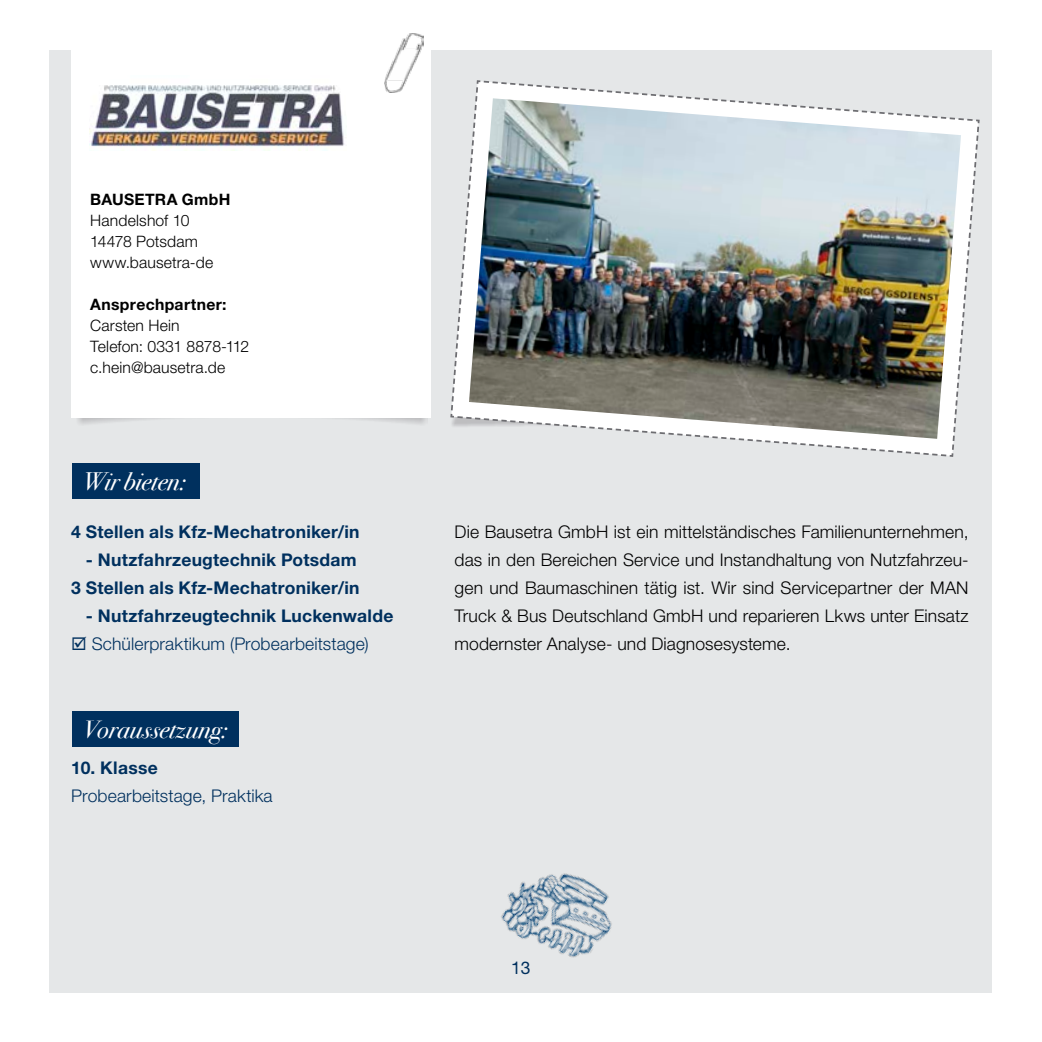
<style>
.page{position:relative;width:1042px;height:1042px;background:#fff}
.page>*{position:absolute;margin:0;border:0;box-sizing:border-box;transform-origin:0 0}
.t1{font:italic 25.2px "Bodoni Svty Two ITCTT";color:#fff}
.t2{font:300 17.5px/28px "Helvetica Neue LT Std";letter-spacing:.005em;color:#000;text-align:justify}
.t3{font:700 17.5px/28px "Helvetica Neue LT Std";letter-spacing:.015em;color:#00305e;text-align:right}
.t4{font:300 17.5px "Helvetica Neue LT Std";letter-spacing:.005em;color:#00305e}
.t5{font:17.5px "Helvetica Neue LT Std";color:#00305e}
.t6{font:300 15.75px/21px "Helvetica Neue LT Std";letter-spacing:.01em;color:#000}
.t7{font:700 15.75px "Helvetica Neue LT Std";letter-spacing:.02em;color:#000}
</style>
<div class="page">
<div style="left:50px;top:50px;width:942px;height:942px;background:#e5e7e8"></div>
<div style="left:71px;top:50px;width:360px;height:368px;background:#fff"></div>
<img style="left:384px;top:33px;width:40px;height:59px">
<svg style="left:450px;top:80px;width:530px;height:377px"></svg>
<div style="left:72px;top:463px;width:128px;height:36px;background:#00305e"></div>
<img style="left:469px;top:98px;width:492px;height:341px">
<div style="left:72px;top:711px;width:167px;height:36px;background:#00305e"></div>
<img style="left:501px;top:873px;width:111px;height:85px">
<img style="left:89px;top:85px;width:256px;height:65px">
<p class="t7" style="left:90px;top:189px;width:142px">BAUSETRA GmbH</p>
<p class="t6" style="left:90px;top:209px;width:124px">Handelshof 10<br>14478 Potsdam www.bausetra-de</p>
<p class="t7" style="left:90px;top:294px;width:138px">Ansprechpartner:</p>
<p class="t6" style="left:90px;top:314px;width:161px">Carsten Hein<br>Telefon: 0331 8878-112 c.hein@bausetra.de</p>
<h1 class="t1" style="left:83px;top:459px;width:104px">Wir bieten:</h1>
<p class="t3" style="left:71px;top:517px;width:290px">4 Stellen als Kfz-Mechatroniker/in</p>
<p class="t3" style="left:71px;top:545px;width:290px">- Nutzfahrzeugtechnik Potsdam<br>3 Stellen als Kfz-Mechatroniker/in</p>
<p class="t3" style="left:86px;top:601px;width:309px">- Nutzfahrzeugtechnik Luckenwalde</p>
<p class="t4" style="left:71px;top:633px;width:299px">☑ Schülerpraktikum (Probearbeitstage)</p>
<h1 class="t1" style="left:83px;top:707px;width:146px">Voraussetzung:</h1>
<p class="t3" style="left:71px;top:753px;width:88px">10. Klasse</p>
<p class="t4" style="left:71px;top:784px;width:203px">Probearbeitstage, Praktika</p>
<p class="t2" style="left:454px;top:518px;width:515px">Die Bausetra GmbH ist ein mittelständisches Familienunternehmen, das in den Bereichen Service und Instandhaltung von Nutzfahrzeu&shy;gen und Baumaschinen tätig ist. Wir sind Servicepartner der MAN Truck &amp; Bus Deutschland GmbH und reparieren Lkws unter Einsatz modernster Analyse- und Diagnosesysteme.</p>
<p class="t5" style="left:511px;top:957px;width:21px">13</p>
</div>
